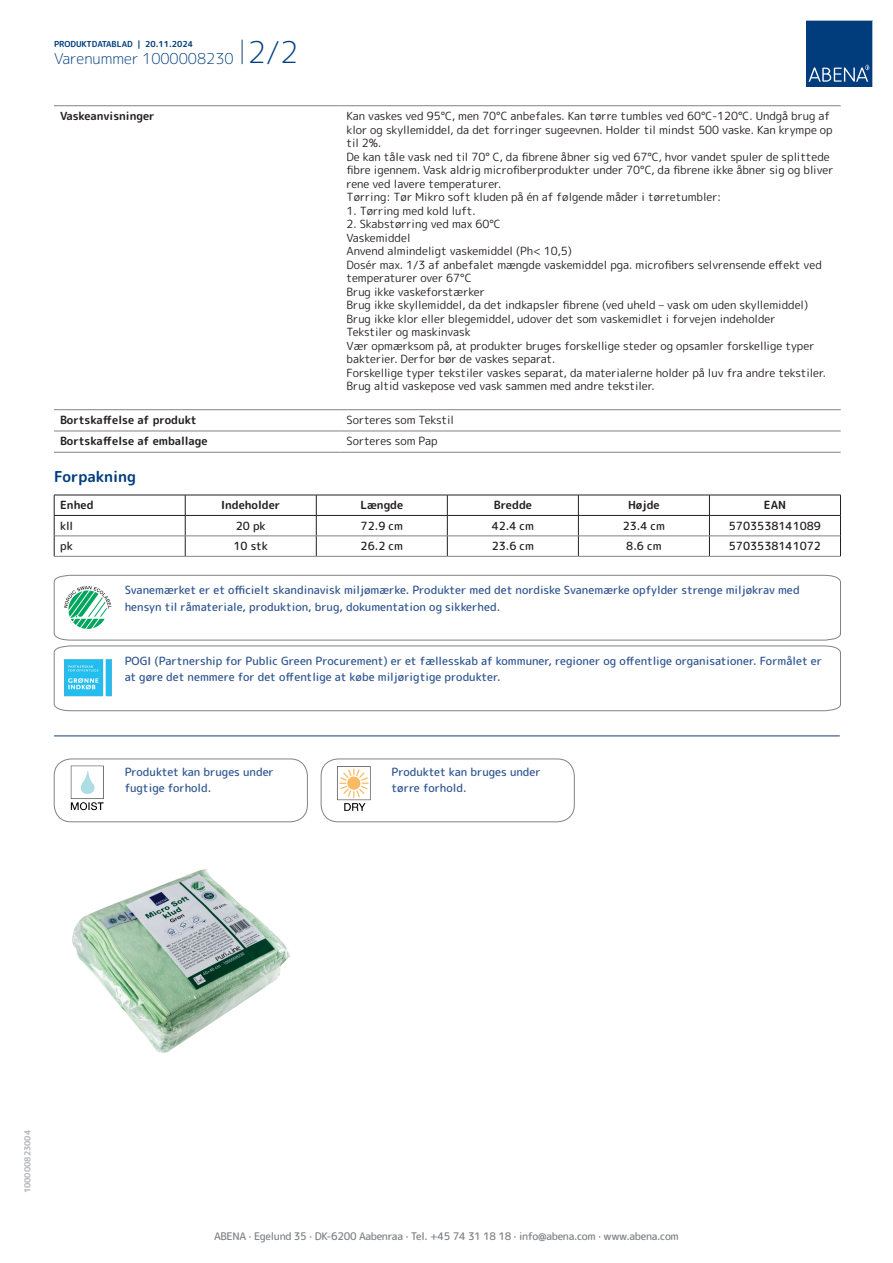
<style>
.page{position:relative;width:893px;height:1263px;background:#fff}
.page>*{position:absolute;margin:0;border:0;box-sizing:border-box;transform-origin:0 0}
.t1{font:300 15px "Rounded Mplus 1 c";color:#013d7d}
.t2{font:700 15px "Rounded Mplus 1 c";color:#013d7d}
.t3{font:11.25px/13.5px "Rounded Mplus 1 c";color:#231f20}
.t4{font:500 11.25px/16.5px "Rounded Mplus 1 c";color:#305691}
.t5{font:700 11.25px "Rounded Mplus 1 c";color:#231f20}
.t6{font:500 11.25px "Rounded Mplus 1 c";color:#231f20}
.t7{font:500 10.5px "Rounded Mplus 1 c";letter-spacing:-.03em;color:#808285}
.t8{font:700 8.25px "Rounded Mplus 1 c";color:#013d7d}
.t9{font:700 8.25px "Rounded Mplus 1 c";color:#b2b3b7}
.s1{font-size:30px}
</style>
<div class="page">
<svg style="left:242px;top:40px;width:1px;height:24px"></svg>
<svg style="left:806px;top:20px;width:67px;height:67px;background:#144b86"></svg>
<hr style="left:54px;top:105px;width:287px;height:1px;background:#808285">
<hr style="left:341px;top:105px;width:500px;height:1px;background:#808285">
<hr style="left:54px;top:409px;width:287px;height:1px;background:#808285">
<hr style="left:341px;top:409px;width:500px;height:1px;background:#808285">
<hr style="left:54px;top:431px;width:287px;height:1px;background:#808285">
<hr style="left:341px;top:431px;width:500px;height:1px;background:#808285">
<hr style="left:54px;top:452px;width:287px;height:1px;background:#808285">
<hr style="left:341px;top:452px;width:500px;height:1px;background:#808285">
<hr style="left:54px;top:495px;width:131px;height:1px;background:#231f20">
<hr style="left:185px;top:495px;width:131px;height:1px;background:#231f20">
<hr style="left:316px;top:495px;width:131px;height:1px;background:#231f20">
<hr style="left:447px;top:495px;width:131px;height:1px;background:#231f20">
<hr style="left:578px;top:495px;width:131px;height:1px;background:#231f20">
<hr style="left:709px;top:495px;width:132px;height:1px;background:#231f20">
<hr style="left:54px;top:515px;width:131px;height:1px;background:#231f20">
<hr style="left:185px;top:515px;width:131px;height:1px;background:#231f20">
<hr style="left:316px;top:515px;width:131px;height:1px;background:#231f20">
<hr style="left:447px;top:515px;width:131px;height:1px;background:#231f20">
<hr style="left:578px;top:515px;width:131px;height:1px;background:#231f20">
<hr style="left:709px;top:515px;width:132px;height:1px;background:#231f20">
<svg style="left:54px;top:495px;width:1px;height:61px"></svg>
<svg style="left:185px;top:495px;width:1px;height:61px"></svg>
<svg style="left:316px;top:495px;width:1px;height:61px"></svg>
<svg style="left:447px;top:495px;width:1px;height:61px"></svg>
<svg style="left:578px;top:495px;width:1px;height:61px"></svg>
<svg style="left:709px;top:495px;width:1px;height:61px"></svg>
<svg style="left:840px;top:495px;width:1px;height:61px"></svg>
<hr style="left:54px;top:536px;width:131px;height:1px;background:#808285">
<hr style="left:185px;top:536px;width:131px;height:1px;background:#808285">
<hr style="left:316px;top:536px;width:131px;height:1px;background:#808285">
<hr style="left:447px;top:536px;width:131px;height:1px;background:#808285">
<hr style="left:578px;top:536px;width:131px;height:1px;background:#808285">
<hr style="left:709px;top:536px;width:131px;height:1px;background:#808285">
<hr style="left:54px;top:556px;width:131px;height:1px;background:#808285">
<hr style="left:185px;top:556px;width:131px;height:1px;background:#808285">
<hr style="left:316px;top:556px;width:131px;height:1px;background:#808285">
<hr style="left:447px;top:556px;width:131px;height:1px;background:#808285">
<hr style="left:578px;top:556px;width:131px;height:1px;background:#808285">
<hr style="left:709px;top:556px;width:132px;height:1px;background:#808285">
<svg style="left:54px;top:575px;width:787px;height:65px"></svg>
<svg style="left:54px;top:645px;width:787px;height:66px"></svg>
<hr style="left:54px;top:735px;width:785px;height:1px;background:#153f74">
<img style="left:70px;top:765px;width:34px;height:46px">
<div style="left:54px;top:759px;width:254px;height:63px;border:1px solid #808285;border-radius:17px"></div>
<img style="left:337px;top:766px;width:34px;height:45px">
<div style="left:321px;top:759px;width:253px;height:63px;border:1px solid #808285;border-radius:17px"></div>
<img style="left:72px;top:870px;width:217px;height:182px">
<p class="t8" style="left:54px;top:38px;width:141px">PRODUKTDATABLAD | 20.11.2024</p>
<h1 class="t1" style="left:54px;top:48px;width:246px">Varenummer 1000008230 <span class="s1">2/2</span></h1>
<p class="t5" style="left:60px;top:108px;width:96px">Vaskeanvisninger</p>
<p class="t3" style="left:347px;top:109px;width:488px">Kan vaskes ved 95°C, men 70°C anbefales. Kan tørre tumbles ved 60°C-120°C. Undgå brug af klor og skyllemiddel, da det forringer sugeevnen. Holder til mindst 500 vaske. Kan krympe op til 2%.<br>De kan tåle vask ned til 70° C, da fibrene åbner sig ved 67°C, hvor vandet spuler de splittede fibre igennem. Vask aldrig microfiberprodukter under 70°C, da fibrene ikke åbner sig og bliver rene ved lavere temperaturer.<br>Tørring: Tør Mikro soft kluden på én af følgende måder i tørretumbler:</p>
<p class="t3" style="left:347px;top:204px;width:131px">1. Tørring med kold luft.</p>
<p class="t3" style="left:347px;top:217px;width:481px">2. Skabstørring ved max 60°C<br>Vaskemiddel<br>Anvend almindeligt vaskemiddel (Ph&lt; 10,5)<br>Dosér max. 1/3 af anbefalet mængde vaskemiddel pga. microfibers selvrensende effekt ved temperaturer over 67°C<br>Brug ikke vaskeforstærker<br>Brug ikke skyllemiddel, da det indkapsler fibrene (ved uheld – vask om uden skyllemiddel)<br>Brug ikke klor eller blegemiddel, udover det som vaskemidlet i forvejen indeholder<br>Tekstiler og maskinvask<br>Vær opmærksom på, at produkter bruges forskellige steder og opsamler forskellige typer bakterier. Derfor bør de vaskes separat.<br>Forskellige typer tekstiler vaskes separat, da materialerne holder på luv fra andre tekstiler.<br>Brug altid vaskepose ved vask sammen med andre tekstiler.</p>
<p class="t5" style="left:60px;top:412px;width:138px">Bortskaffelse af produkt</p>
<p class="t3" style="left:347px;top:413px;width:109px">Sorteres som Tekstil</p>
<p class="t5" style="left:60px;top:433px;width:149px">Bortskaffelse af emballage</p>
<p class="t3" style="left:347px;top:435px;width:93px">Sorteres som Pap</p>
<h1 class="t2" style="left:54px;top:466px;width:84px">Forpakning</h1>
<p class="t5" style="left:60px;top:497px;width:35px">Enhed</p>
<p class="t5" style="left:221px;top:497px;width:61px">Indeholder</p>
<p class="t5" style="left:360px;top:497px;width:44px">Længde</p>
<p class="t5" style="left:494px;top:497px;width:40px">Bredde</p>
<p class="t5" style="left:628px;top:497px;width:33px">Højde</p>
<p class="t5" style="left:764px;top:497px;width:24px">EAN</p>
<p class="t6" style="left:60px;top:518px;width:15px">kll</p>
<p class="t6" style="left:236px;top:518px;width:31px">20 pk</p>
<p class="t6" style="left:361px;top:518px;width:44px">72.9 cm</p>
<p class="t6" style="left:492px;top:518px;width:44px">42.4 cm</p>
<p class="t6" style="left:623px;top:518px;width:44px">23.4 cm</p>
<p class="t6" style="left:729px;top:518px;width:94px">5703538141089</p>
<p class="t6" style="left:60px;top:538px;width:14px">pk</p>
<p class="t6" style="left:233px;top:538px;width:36px">10 stk</p>
<p class="t6" style="left:361px;top:538px;width:44px">26.2 cm</p>
<p class="t6" style="left:492px;top:538px;width:44px">23.6 cm</p>
<p class="t6" style="left:626px;top:538px;width:37px">8.6 cm</p>
<p class="t6" style="left:729px;top:538px;width:94px">5703538141072</p>
<p class="t4" style="left:125px;top:582px;width:676px">Svanemærket er et officielt skandinavisk miljømærke. Produkter med det nordiske Svanemærke opfylder strenge miljøkrav med hensyn til råmateriale, produktion, brug, dokumentation og sikkerhed.</p>
<p class="t4" style="left:125px;top:652px;width:699px">POGI (Partnership for Public Green Procurement) er et fællesskab af kommuner, regioner og offentlige organisationer. Formålet er at gøre det nemmere for det offentlige at købe miljørigtige produkter.</p>
<p class="t4" style="left:125px;top:763px;width:151px">Produktet kan bruges under fugtige forhold.</p>
<p class="t4" style="left:392px;top:763px;width:151px">Produktet kan bruges under tørre forhold.</p>
<p class="t9" style="left:22px;top:1193px;width:65px;rotate:-90deg">100000823004</p>
<p class="t7" style="left:214px;top:1229px;width:466px">ABENA · Egelund 35 · DK-6200 Aabenraa · Tel. +45 74 31 18 18 · info@abena.com · www.abena.com</p>
</div>
